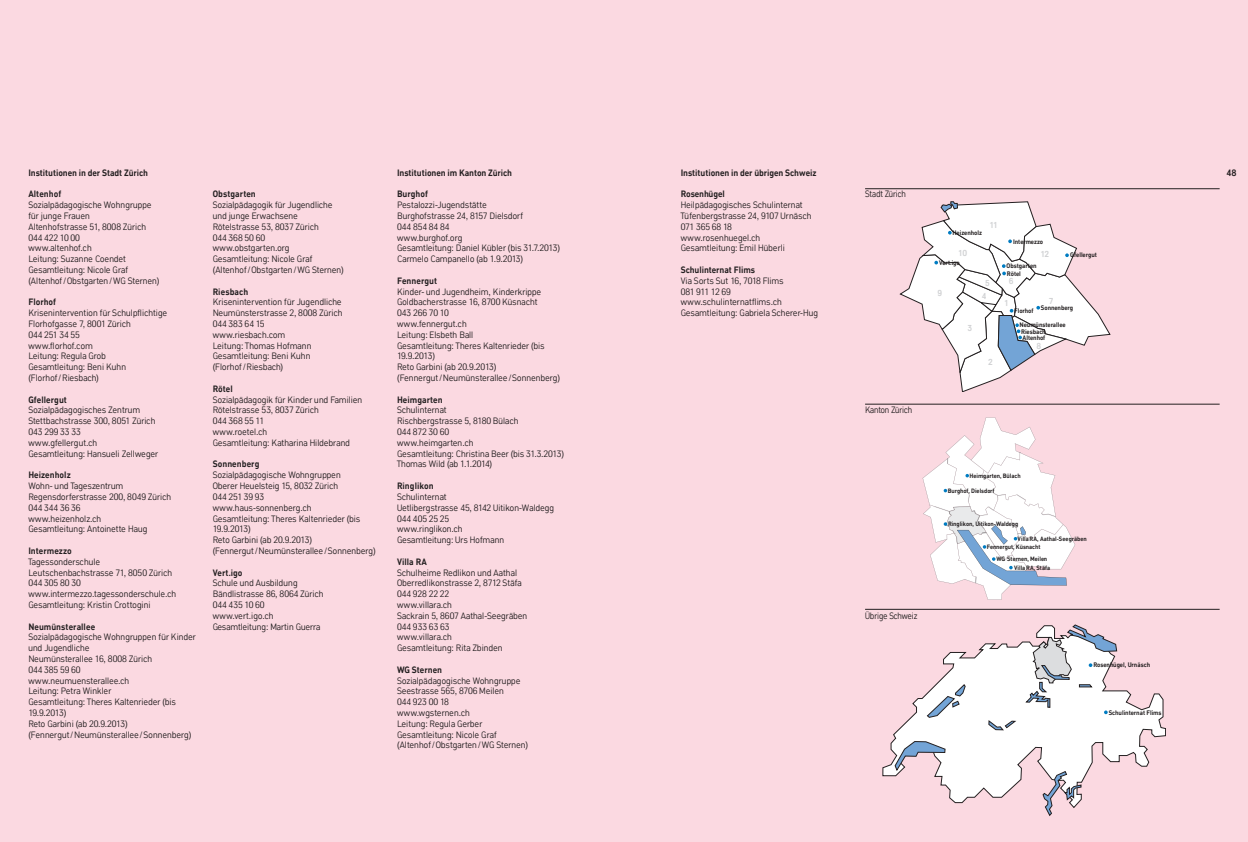
<style>
.page{position:relative;width:1248px;height:842px;background:#fff}
.page>*{position:absolute;margin:0;border:0;box-sizing:border-box;transform-origin:0 0}
.t1{font:9px/10.8px "Zkj";letter-spacing:.01em;color:#231f20}
.t2{font:700 9px "Zkj";letter-spacing:.01em;color:#231f20}
.t3{font:9px "Zkj";letter-spacing:.01em;color:#231f20;scale:.94 1}
.t4{font:9px "Zkj";letter-spacing:-.015em;color:#231f20;scale:.94 1}
.t5{font:700 8.4px "Zkj";color:#d1d2d4}
.t6{font:700 6.4px/7.3px "Zkj";color:#231f20}
.t7{font:700 6.1px/8.7px "Zkj";color:#231f20}
</style>
<div class="page">
<div style="left:0;top:0;width:624px;height:842px;background:#fbd9e1"></div>
<div style="left:624px;top:0;width:623px;height:842px;background:#fbd9e1"></div>
<svg style="left:882px;top:641px;width:283px;height:163px"></svg>
<svg style="left:988px;top:720px;width:27px;height:10px"></svg>
<svg style="left:927px;top:684px;width:38px;height:34px"></svg>
<svg style="left:1042px;top:771px;width:39px;height:45px"></svg>
<svg style="left:894px;top:741px;width:51px;height:29px"></svg>
<svg style="left:1025px;top:625px;width:91px;height:89px;background:#dfdce1"></svg>
<svg style="left:922px;top:417px;width:153px;height:183px"></svg>
<svg style="left:899px;top:201px;width:211px;height:191px"></svg>
<hr style="left:865px;top:189px;width:354px;height:1px;background:#231f20">
<hr style="left:865px;top:404px;width:354px;height:1px;background:#231f20">
<hr style="left:865px;top:609px;width:354px;height:1px;background:#231f20">
<p class="t2" style="left:28px;top:167px;width:121px">Institutionen in der Stadt Zürich</p>
<p class="t2" style="left:28px;top:189px;width:34px">Altenhof</p>
<p class="t1" style="left:28px;top:200px;width:132px">Sozialpädagogische Wohngruppe für junge Frauen<br>Altenhofstrasse 51, 8008 Zürich<br>044 422 10 00<br>www.altenhof.ch<br>Leitung: Suzanne Coendet<br>Gesamtleitung: Nicole Graf (Altenhof/Obstgarten/WG Sternen)</p>
<p class="t2" style="left:28px;top:297px;width:29px">Florhof</p>
<p class="t1" style="left:28px;top:308px;width:140px">Krisenintervention für Schulpflichtige<br>Florhofgasse 7, 8001 Zürich<br>044 251 34 55<br>www.florhof.com<br>Leitung: Regula Grob<br>Gesamtleitung: Beni Kuhn (Florhof/Riesbach)</p>
<p class="t2" style="left:28px;top:394px;width:40px">Gfellergut</p>
<p class="t1" style="left:28px;top:405px;width:131px">Sozialpädagogisches Zentrum<br>Stettbachstrasse 300, 8051 Zürich<br>043 299 33 33<br>www.gfellergut.ch<br>Gesamtleitung: Hansueli Zellweger</p>
<p class="t2" style="left:28px;top:470px;width:44px">Heizenholz</p>
<p class="t1" style="left:28px;top:481px;width:144px">Wohn- und Tageszentrum<br>Regensdorferstrasse 200, 8049 Zürich<br>044 344 36 36<br>www.heizenholz.ch<br>Gesamtleitung: Antoinette Haug</p>
<p class="t2" style="left:28px;top:545px;width:45px">Intermezzo</p>
<p class="t1" style="left:28px;top:556px;width:149px">Tagessonderschule<br>Leutschenbachstrasse 71, 8050 Zürich<br>044 305 80 30 www.intermezzo.tagessonderschule.ch<br>Gesamtleitung: Kristin Crottogini</p>
<p class="t2" style="left:28px;top:621px;width:68px">Neumünsterallee</p>
<p class="t1" style="left:28px;top:632px;width:169px">Sozialpädagogische Wohngruppen für Kinder und Jugendliche<br>Neumünsterallee 16, 8008 Zürich<br>044 385 59 60<br>www.neumuensterallee.ch<br>Leitung: Petra Winkler<br>Gesamtleitung: Theres Kaltenrieder (bis<br>19.9.2013)<br>Reto Garbini (ab 20.9.2013) (Fennergut/Neumünsterallee/Sonnenberg)</p>
<p class="t2" style="left:213px;top:189px;width:45px">Obstgarten</p>
<p class="t1" style="left:213px;top:200px;width:132px">Sozialpädagogik für Jugendliche und junge Erwachsene<br>Rötelstrasse 53, 8037 Zürich<br>044 368 50 60 www.obstgarten.org<br>Gesamtleitung: Nicole Graf (Altenhof/Obstgarten/WG Sternen)</p>
<p class="t2" style="left:213px;top:286px;width:37px">Riesbach</p>
<p class="t1" style="left:213px;top:297px;width:131px">Krisenintervention für Jugendliche<br>Neumünsterstrasse 2, 8008 Zürich<br>044 383 64 15<br>www.riesbach.com<br>Leitung: Thomas Hofmann<br>Gesamtleitung: Beni Kuhn (Florhof/Riesbach)</p>
<p class="t2" style="left:213px;top:383px;width:22px">Rötel</p>
<p class="t1" style="left:213px;top:394px;width:151px">Sozialpädagogik für Kinder und Familien<br>Rötelstrasse 53, 8037 Zürich<br>044 368 55 11<br>www.roetel.ch<br>Gesamtleitung: Katharina Hildebrand</p>
<p class="t2" style="left:213px;top:459px;width:48px">Sonnenberg</p>
<p class="t1" style="left:213px;top:470px;width:164px">Sozialpädagogische Wohngruppen<br>Oberer Heuelsteig 15, 8032 Zürich<br>044 251 39 93<br>www.haus-sonnenberg.ch<br>Gesamtleitung: Theres Kaltenrieder (bis<br>19.9.2013)<br>Reto Garbini (ab 20.9.2013) (Fennergut/Neumünsterallee/Sonnenberg)</p>
<p class="t2" style="left:213px;top:567px;width:31px">Vert.igo</p>
<p class="t1" style="left:213px;top:578px;width:112px">Schule und Ausbildung<br>Bändlistrasse 86, 8064 Zürich<br>044 435 10 60 www.vert.igo.ch<br>Gesamtleitung: Martin Guerra</p>
<p class="t2" style="left:397px;top:167px;width:116px">Institutionen im Kanton Zürich</p>
<p class="t2" style="left:397px;top:189px;width:32px">Burghof</p>
<p class="t1" style="left:397px;top:200px;width:164px">Pestalozzi-Jugendstätte<br>Burghofstrasse 24, 8157 Dielsdorf<br>044 854 84 84<br>www.burghof.org<br>Gesamtleitung: Daniel Kübler (bis 31.7.2013)<br>Carmelo Campanello (ab 1.9.2013)</p>
<p class="t2" style="left:397px;top:275px;width:41px">Fennergut</p>
<p class="t1" style="left:397px;top:286px;width:164px">Kinder- und Jugendheim, Kinderkrippe<br>Goldbacherstrasse 16, 8700 Küsnacht<br>043 266 70 10<br>www.fennergut.ch<br>Leitung: Elsbeth Ball<br>Gesamtleitung: Theres Kaltenrieder (bis<br>19.9.2013)<br>Reto Garbini (ab 20.9.2013) (Fennergut/Neumünsterallee/Sonnenberg)</p>
<p class="t2" style="left:397px;top:394px;width:47px">Heimgarten</p>
<p class="t1" style="left:397px;top:405px;width:168px">Schulinternat<br>Rischbergstrasse 5, 8180 Bülach<br>044 872 30 60<br>www.heimgarten.ch<br>Gesamtleitung: Christina Beer (bis 31.3.2013)<br>Thomas Wild (ab 1.1.2014)</p>
<p class="t2" style="left:397px;top:480px;width:38px">Ringlikon</p>
<p class="t1" style="left:397px;top:492px;width:159px">Schulinternat<br>Uetlibergstrasse 45, 8142 Uitikon-Waldegg<br>044 405 25 25<br>www.ringlikon.ch<br>Gesamtleitung: Urs Hofmann</p>
<p class="t2" style="left:397px;top:556px;width:31px">Villa RA</p>
<p class="t1" style="left:397px;top:567px;width:132px">Schulheime Redlikon und Aathal<br>Oberredlikonstrasse 2, 8712 Stäfa<br>044 928 22 22<br>www.villara.ch<br>Sackrain 5, 8607 Aathal-Seegräben<br>044 933 63 63<br>www.villara.ch<br>Gesamtleitung: Rita Zbinden</p>
<p class="t2" style="left:397px;top:664px;width:47px">WG Sternen</p>
<p class="t1" style="left:397px;top:675px;width:132px">Sozialpädagogische Wohngruppe<br>Seestrasse 565, 8706 Meilen<br>044 923 00 18<br>www.wgsternen.ch<br>Leitung: Regula Gerber<br>Gesamtleitung: Nicole Graf (Altenhof/Obstgarten/WG Sternen)</p>
<p class="t2" style="left:680px;top:167px;width:137px">Institutionen in der übrigen Schweiz</p>
<p class="t2" style="left:1226px;top:167px;width:11px">48</p>
<p class="t2" style="left:680px;top:189px;width:45px">Rosenhügel</p>
<p class="t1" style="left:680px;top:200px;width:132px">Heilpädagogisches Schulinternat<br>Tüfenbergstrasse 24, 9107 Urnäsch<br>071 365 68 18 www.rosenhuegel.ch<br>Gesamtleitung: Emil Hüberli</p>
<p class="t2" style="left:680px;top:264px;width:76px">Schulinternat Flims</p>
<p class="t1" style="left:680px;top:276px;width:139px">Via Sorts Sut 16, 7018 Flims<br>081 911 12 69 www.schulinternatflims.ch<br>Gesamtleitung: Gabriela Scherer-Hug</p>
<p class="t3" style="left:865px;top:189px;width:45px">Stadt Zürich</p>
<p class="t5" style="left:989px;top:220px;width:10px">11</p>
<p class="t6" style="left:952px;top:229px;width:31px">Heizenholz</p>
<p class="t6" style="left:1012px;top:238px;width:32px">Intermezzo</p>
<p class="t6" style="left:1006px;top:262px;width:31px">Obstgarten<br>Rötel</p>
<p class="t5" style="left:958px;top:248px;width:10px">10</p>
<p class="t5" style="left:1040px;top:249px;width:10px">12</p>
<p class="t6" style="left:1070px;top:251px;width:28px">Gfellergut</p>
<p class="t6" style="left:939px;top:259px;width:22px">Vert.igo</p>
<p class="t5" style="left:985px;top:278px;width:6px">5</p>
<p class="t5" style="left:1008px;top:276px;width:6px">6</p>
<p class="t5" style="left:981px;top:291px;width:6px">4</p>
<p class="t5" style="left:937px;top:288px;width:6px">9</p>
<p class="t5" style="left:1048px;top:296px;width:6px">7</p>
<p class="t5" style="left:1004px;top:298px;width:6px">1</p>
<p class="t6" style="left:1040px;top:304px;width:34px">Sonnenberg</p>
<p class="t6" style="left:1014px;top:307px;width:21px">Florhof</p>
<p class="t4" style="left:865px;top:405px;width:51px">Kanton Zürich</p>
<p class="t3" style="left:865px;top:611px;width:57px">Übrige Schweiz</p>
<p class="t5" style="left:967px;top:323px;width:6px">3</p>
<p class="t5" style="left:988px;top:356px;width:6px">2</p>
<p class="t6" style="left:1019px;top:322px;width:48px;line-height:6.2px">Neumünsterallee<br>Riesbach</p>
<p class="t6" style="left:1022px;top:334px;width:24px">Altenhof</p>
<p class="t5" style="left:1036px;top:341px;width:6px">8</p>
<p class="t7" style="left:969px;top:471px;width:53px">Heimgarten, Bülach</p>
<p class="t7" style="left:947px;top:486px;width:48px">Burghof, Dielsdorf</p>
<p class="t7" style="left:947px;top:519px;width:72px">Ringlikon, Uitikon-Waldegg</p>
<p class="t7" style="left:986px;top:542px;width:55px">Fennergut, Küsnacht</p>
<p class="t7" style="left:1017px;top:534px;width:71px">Villa RA, Aathal-Seegräben</p>
<p class="t7" style="left:1013px;top:554px;width:38px;text-indent:-18px">WG Sternen, Meilen<br>Villa RA, Stäfa</p>
<p class="t6" style="left:1093px;top:661px;width:58px">Rosenhügel, Urnäsch</p>
<p class="t6" style="left:1108px;top:709px;width:54px">Schulinternat Flims</p>
</div>
